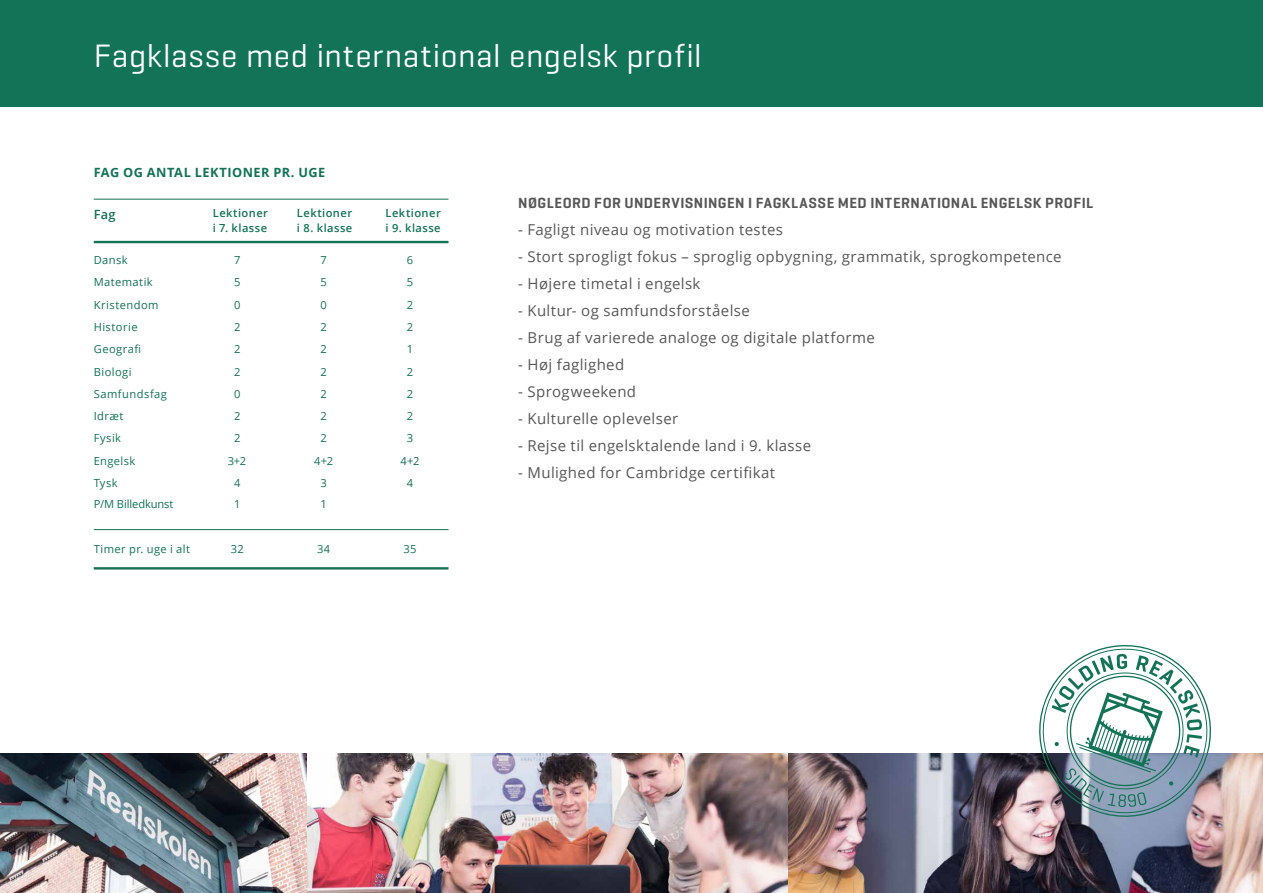
<style>
.page{position:relative;width:1263px;height:893px;background:#fff}
.page>*{position:absolute;margin:0;border:0;box-sizing:border-box;transform-origin:0 0}
.t1{font:33px "Geogrotesque";letter-spacing:.015em;color:#fff}
.t2{font:15px "Open Sans";letter-spacing:.025em;color:#575756}
.t3{font:600 15px "Geogrotesque";letter-spacing:.03em;color:#575756}
.t4{font:700 12.75px "Open Sans";letter-spacing:.035em;color:#127356}
.t5{font:600 12.75px "Open Sans";color:#127356}
.t6{font:11.1px/22.4px "Open Sans";letter-spacing:.04em;color:#127356;text-align:center}
.t7{font:600 11.1px/14.4px "Open Sans";letter-spacing:.04em;color:#127356}
.t8{font:11.1px "Open Sans";letter-spacing:-.01em;color:#127356}
</style>
<div class="page">
<div style="left:0;top:0;width:1263px;height:107px;background:#127356"></div>
<img style="left:306px;top:754px;width:957px;height:139px">
<svg style="left:1027px;top:645px;width:196px;height:182px"></svg>
<img style="left:0;top:754px;width:306px;height:139px">
<hr style="left:94px;top:241px;width:354px;height:2px;background:#127356">
<hr style="left:94px;top:529px;width:354px;height:1px;background:#127356">
<hr style="left:94px;top:567px;width:354px;height:3px;background:#127356">
<hr style="left:94px;top:199px;width:354px;height:1px;background:#127356">
<h1 class="t1" style="left:94px;top:35px;width:609px">Fagklasse med international engelsk profil</h1>
<p class="t4" style="left:94px;top:163px;width:233px">FAG OG ANTAL LEKTIONER PR. UGE</p>
<p class="t7" style="left:213px;top:206px;width:57px">Lektioner i 7. klasse</p>
<p class="t7" style="left:297px;top:206px;width:57px">Lektioner i 8. klasse</p>
<p class="t7" style="left:386px;top:206px;width:57px">Lektioner i 9. klasse</p>
<p class="t5" style="left:94px;top:205px;width:23px">Fag</p>
<p class="t6" style="left:94px;top:249px;width:75px;text-align:left">Dansk<br>Matematik<br>Kristendom<br>Historie<br>Geografi<br>Biologi<br>Samfundsfag<br>Idræt<br>Fysik<br>Engelsk<br>Tysk</p>
<p class="t6" style="left:400px;top:249px;width:21px">6<br>5<br>2<br>2<br>1<br>2<br>2<br>2<br>3<br>4+2<br>4</p>
<p class="t6" style="left:228px;top:249px;width:20px">7<br>5<br>0<br>2<br>2<br>2<br>0<br>2<br>2<br>3+2<br>4</p>
<p class="t6" style="left:314px;top:249px;width:21px">7<br>5<br>0<br>2<br>2<br>2<br>2<br>2<br>2<br>4+2<br>3</p>
<p class="t8" style="left:94px;top:496px;width:81px">P/M Billedkunst</p>
<p class="t6" style="left:234px;top:493px;width:8px">1</p>
<p class="t6" style="left:320px;top:493px;width:8px">1</p>
<p class="t6" style="left:94px;top:537px;width:98px">Timer pr. uge i alt</p>
<p class="t6" style="left:231px;top:537px;width:14px">32</p>
<p class="t6" style="left:317px;top:537px;width:15px">34</p>
<p class="t6" style="left:403px;top:537px;width:15px">35</p>
<p class="t3" style="left:518px;top:193px;width:577px">NØGLEORD FOR UNDERVISNINGEN I FAGKLASSE MED INTERNATIONAL ENGELSK PROFIL</p>
<p class="t2" style="left:518px;top:219px;width:266px">- Fagligt niveau og motivation testes</p>
<p class="t2" style="left:518px;top:246px;width:545px">- Stort sprogligt fokus – sproglig opbygning, grammatik, sprogkompetence</p>
<p class="t2" style="left:518px;top:273px;width:184px">- Højere timetal i engelsk</p>
<p class="t2" style="left:518px;top:300px;width:233px">- Kultur- og samfundsforståelse</p>
<p class="t2" style="left:518px;top:327px;width:358px">- Brug af varierede analoge og digitale platforme</p>
<p class="t2" style="left:518px;top:354px;width:108px">- Høj faglighed</p>
<p class="t2" style="left:518px;top:381px;width:119px">- Sprogweekend</p>
<p class="t2" style="left:518px;top:408px;width:162px">- Kulturelle oplevelser</p>
<p class="t2" style="left:518px;top:435px;width:295px">- Rejse til engelsktalende land i 9. klasse</p>
<p class="t2" style="left:518px;top:462px;width:258px">- Mulighed for Cambridge certifikat</p>
</div>
